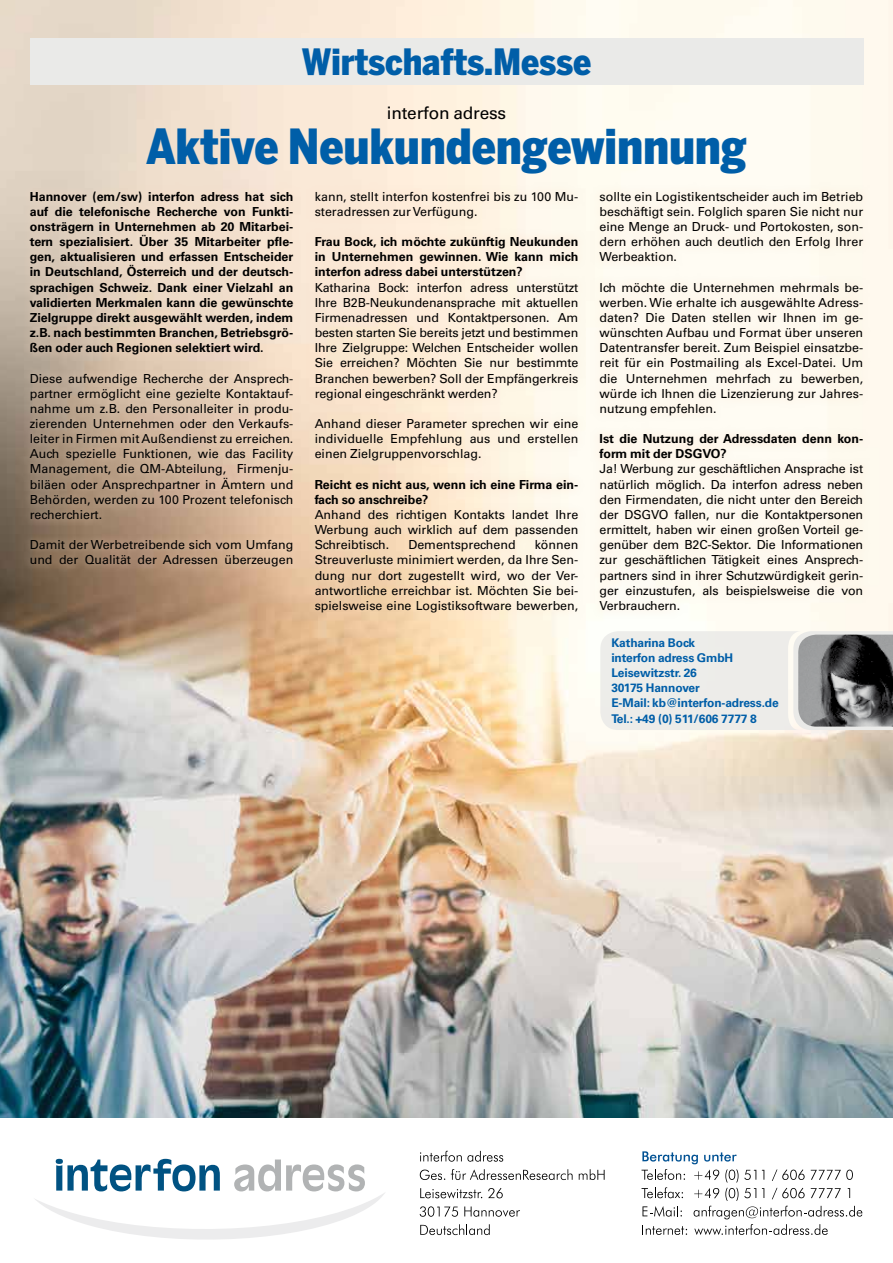
<style>
.page{position:relative;width:893px;height:1263px;background:#fff}
.page>*{position:absolute;margin:0;border:0;box-sizing:border-box;transform-origin:0 0}
.t1{font:900 condensed 48px "Benton Sans";letter-spacing:-.005em;color:#005ea8}
.t2{font:900 condensed 36px "Benton Sans";letter-spacing:-.005em;color:#005ea8}
.t3{font:17.25px "Univers";letter-spacing:-.01em;color:#000}
.t4{font:12.45px/15.1px "Univers";color:#000;text-align:justify}
.t5{font:700 12.45px/15.1px "Univers";color:#000;text-align:justify}
.t6{font:700 12px/15.1px "Univers";letter-spacing:-.01em;color:#005ea8}
</style>
<div class="page">
<img style="left:0;top:0;width:893px;height:1118px">
<div style="left:30px;top:38px;width:833px;height:47px;background:#eaeae8"></div>
<div style="left:21px;top:182px;width:281px;height:394px;background:#fcdcc4;opacity:.75"></div>
<div style="left:305px;top:182px;width:282px;height:439px;background:#fcdcc4;opacity:.75"></div>
<div style="left:590px;top:182px;width:282px;height:437px;background:#fef8ed"></div>
<div style="left:600px;top:631px;width:293px;height:99px;background:#edece9"></div>
<img style="left:798px;top:635px;width:95px;height:92px">
<svg style="left:35px;top:1159px;width:350px;height:81px"></svg>
<svg style="left:420px;top:1151px;width:83px;height:11px"></svg>
<svg style="left:420px;top:1169px;width:25px;height:11px"></svg>
<svg style="left:451px;top:1169px;width:122px;height:11px"></svg>
<svg style="left:579px;top:1169px;width:26px;height:11px"></svg>
<svg style="left:420px;top:1188px;width:62px;height:10px"></svg>
<svg style="left:488px;top:1188px;width:15px;height:10px"></svg>
<svg style="left:420px;top:1206px;width:38px;height:11px"></svg>
<svg style="left:464px;top:1206px;width:56px;height:11px"></svg>
<svg style="left:420px;top:1224px;width:70px;height:11px"></svg>
<svg style="left:641px;top:1151px;width:221px;height:84px"></svg>
<h2 class="t2" style="left:302px;top:41px;width:291px">Wirtschafts.Messe</h2>
<h3 class="t3" style="left:387px;top:103px;width:121px">interfon adress</h3>
<h1 class="t1" style="left:146px;top:118px;width:602px">Aktive Neukundengewinnung</h1>
<p class="t5" style="left:30px;top:189px;width:265px">Hannover (em/sw) interfon adress hat sich auf die telefonische Recherche von Funkti&shy;onsträgern in Unternehmen ab 20 Mitarbei&shy;tern spezialisiert. Über 35 Mitarbeiter pfle&shy;gen, aktualisieren und erfassen Entscheider in Deutschland, Österreich und der deutsch&shy;sprachigen Schweiz. Dank einer Vielzahl an validierten Merkmalen kann die gewünschte Zielgruppe direkt ausgewählt werden, indem z.B. nach bestimmten Branchen, Betriebsgrö&shy;ßen oder auch Regionen selektiert wird.</p>
<p class="t4" style="left:30px;top:371px;width:265px">Diese aufwendige Recherche der Ansprech&shy;partner ermöglicht eine gezielte Kontaktauf&shy;nahme um z.B. den Personalleiter in produ&shy;zierenden Unternehmen oder den Verkaufs&shy;leiter in Firmen mit Außendienst zu erreichen.<br>Auch spezielle Funktionen, wie das Facility Management, die QM-Abteilung, Firmenju&shy;biläen oder Ansprechpartner in Ämtern und Behörden, werden zu 100 Prozent telefonisch recherchiert.</p>
<p class="t4" style="left:30px;top:537px;width:265px">Damit der Werbetreibende sich vom Umfang und der Qualität der Adressen überzeugen</p>
<p class="t4" style="left:315px;top:189px;width:265px">kann, stellt interfon kostenfrei bis zu 100 Mu&shy;steradressen zur Verfügung.</p>
<p class="t5" style="left:315px;top:234px;width:265px">Frau Bock, ich möchte zukünftig Neukunden in Unternehmen gewinnen. Wie kann mich interfon adress dabei unterstützen?</p>
<p class="t4" style="left:315px;top:280px;width:265px">Katharina Bock: interfon adress unterstützt Ihre B2B-Neukundenansprache mit aktuellen Firmenadressen und Kontaktpersonen. Am besten starten Sie bereits jetzt und bestimmen Ihre Zielgruppe: Welchen Entscheider wollen Sie erreichen? Möchten Sie nur bestimmte Branchen bewerben? Soll der Empfängerkreis regional eingeschränkt werden?</p>
<p class="t4" style="left:315px;top:416px;width:265px">Anhand dieser Parameter sprechen wir eine individuelle Empfehlung aus und erstellen einen Zielgruppenvorschlag.</p>
<p class="t5" style="left:315px;top:477px;width:265px">Reicht es nicht aus, wenn ich eine Firma ein&shy;fach so anschreibe?</p>
<p class="t4" style="left:315px;top:507px;width:265px">Anhand des richtigen Kontakts landet Ihre Werbung auch wirklich auf dem passenden Schreibtisch.</p>
<p class="t4" style="left:315px;top:537px;width:265px;text-indent:220px">können Streuverluste minimiert werden, da Ihre Sen&shy;dung nur dort zugestellt wird, wo der Ver&shy;antwortliche erreichbar ist. Möchten Sie bei&shy;spielsweise eine Logistiksoftware bewerben,</p>
<p class="t4" style="left:408px;top:537px;width:109px">Dementsprechend</p>
<p class="t4" style="left:600px;top:189px;width:265px">sollte ein Logistikentscheider auch im Betrieb beschäftigt sein. Folglich sparen Sie nicht nur eine Menge an Druck- und Portokosten, son&shy;dern erhöhen auch deutlich den Erfolg Ihrer Werbeaktion.</p>
<p class="t4" style="left:600px;top:280px;width:265px">Ich möchte die Unternehmen mehrmals be&shy;werben. Wie erhalte ich ausgewählte Adress&shy;daten? Die Daten stellen wir Ihnen im ge&shy;wünschten Aufbau und Format über unseren Datentransfer bereit. Zum Beispiel einsatzbe&shy;reit für ein Postmailing als Excel-Datei. Um die Unternehmen mehrfach zu bewerben, würde ich Ihnen die Lizenzierung zur Jahres&shy;nutzung empfehlen.</p>
<p class="t5" style="left:600px;top:431px;width:265px">Ist die Nutzung der Adressdaten denn kon&shy;form mit der DSGVO?</p>
<p class="t4" style="left:600px;top:461px;width:265px">Ja! Werbung zur geschäftlichen Ansprache ist natürlich möglich. Da interfon adress neben den Firmendaten, die nicht unter den Bereich der DSGVO fallen, nur die Kontaktpersonen ermittelt, haben wir einen großen Vorteil ge&shy;genüber dem B2C-Sektor. Die Informationen zur geschäftlichen Tätigkeit eines Ansprech&shy;partners sind in ihrer Schutzwürdigkeit gerin&shy;ger einzustufen, als beispielsweise die von Verbrauchern.</p>
<p class="t6" style="left:611px;top:635px;width:169px">Katharina Bock<br>interfon adress GmbH<br>Leisewitzstr. 26<br>30175 Hannover<br>E-Mail: kb@interfon-adress.de<br>Tel.: +49 (0) 511/606 7777 8</p>
</div>
